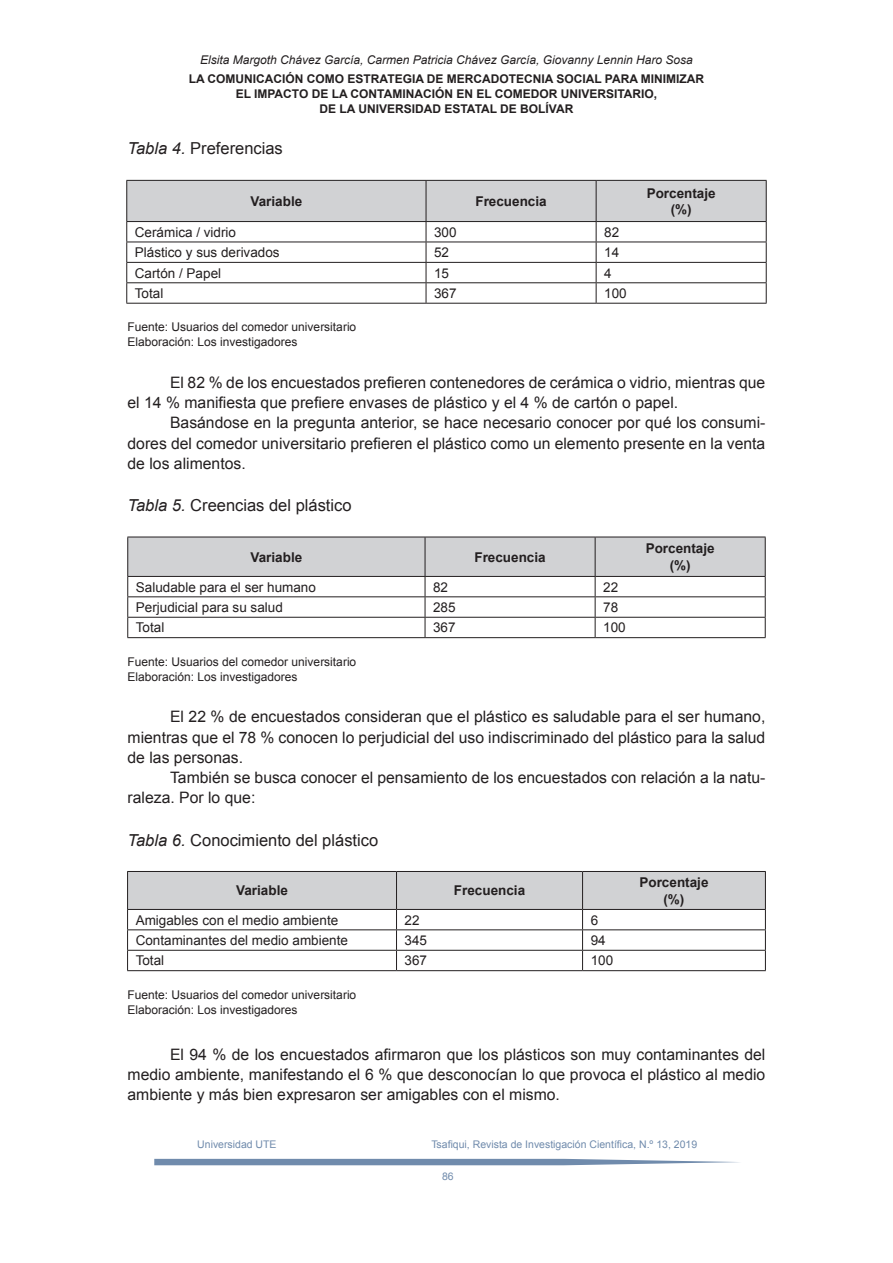
<style>
.page{position:relative;width:893px;height:1263px;background:#fff}
.page>*{position:absolute;margin:0;border:0;box-sizing:border-box;transform-origin:0 0}
.t1{font:16.5px "Arial";color:#231f20}
.t2{font:15.75px/20.2px "Arial";color:#231f20;text-align:justify}
.t3{font:13.5px "Arial";color:#231f20}
.t4{font:700 13.5px/16.5px "Arial";color:#231f20;text-align:center}
.t5{font:12px/15px "Arial";color:#231f20}
.t6{font:700 12px/15px "Arial";color:#231f20;text-align:center}
.t7{font:italic 12px "Arial";color:#231f20}
.t8{font:10.5px "Arial";color:#708bac}
.s1{font-style:italic}
</style>
<div class="page">
<svg style="left:154px;top:1159px;width:586px;height:6px;background:#839bb7"></svg>
<svg style="left:126px;top:180px;width:641px;height:123px"></svg>
<hr style="left:126px;top:303px;width:300px;height:1px;background:#231f20">
<hr style="left:426px;top:303px;width:170px;height:1px;background:#231f20">
<hr style="left:596px;top:303px;width:171px;height:1px;background:#231f20">
<svg style="left:127px;top:537px;width:639px;height:100px"></svg>
<hr style="left:127px;top:637px;width:298px;height:1px;background:#231f20">
<hr style="left:425px;top:637px;width:170px;height:1px;background:#231f20">
<hr style="left:595px;top:637px;width:171px;height:1px;background:#231f20">
<svg style="left:127px;top:871px;width:639px;height:99px"></svg>
<hr style="left:127px;top:970px;width:269px;height:1px;background:#231f20">
<hr style="left:396px;top:970px;width:187px;height:1px;background:#231f20">
<hr style="left:583px;top:970px;width:183px;height:1px;background:#231f20">
<p class="t7" style="left:200px;top:52px;width:494px">Elsita Margoth Chávez García, Carmen Patricia Chávez García, Giovanny Lennin Haro Sosa</p>
<p class="t6" style="left:189px;top:71px;width:517px">LA COMUNICACIÓN COMO ESTRATEGIA DE MERCADOTECNIA SOCIAL PARA MINIMIZAR<br>EL IMPACTO DE LA CONTAMINACIÓN EN EL COMEDOR UNIVERSITARIO,<br>DE LA UNIVERSIDAD ESTATAL DE BOLÍVAR</p>
<p class="t1" style="left:128px;top:138px;width:157px"><span class="s1">Tabla 4.</span> Preferencias</p>
<p class="t4" style="left:250px;top:193px;width:53px">Variable</p>
<p class="t4" style="left:475px;top:193px;width:73px">Frecuencia</p>
<p class="t4" style="left:647px;top:185px;width:71px">Porcentaje (%)</p>
<p class="t3" style="left:135px;top:223px;width:103px">Cerámica / vidrio</p>
<p class="t3" style="left:434px;top:223px;width:24px">300</p>
<p class="t3" style="left:604px;top:223px;width:17px">82</p>
<p class="t3" style="left:135px;top:243px;width:146px">Plástico y sus derivados</p>
<p class="t3" style="left:434px;top:243px;width:17px">52</p>
<p class="t3" style="left:604px;top:243px;width:17px">14</p>
<p class="t3" style="left:135px;top:264px;width:88px">Cartón / Papel</p>
<p class="t3" style="left:434px;top:264px;width:17px">15</p>
<p class="t3" style="left:604px;top:264px;width:9px">4</p>
<p class="t3" style="left:135px;top:284px;width:30px">Total</p>
<p class="t3" style="left:434px;top:284px;width:24px">367</p>
<p class="t3" style="left:604px;top:284px;width:24px">100</p>
<p class="t5" style="left:128px;top:320px;width:230px">Fuente: Usuarios del comedor universitario<br>Elaboración: Los investigadores</p>
<p class="t2" style="left:128px;top:372px;width:639px;text-indent:43px">El 82 % de los encuestados prefieren contenedores de cerámica o vidrio, mientras que el 14 % manifiesta que prefiere envases de plástico y el 4 % de cartón o papel.</p>
<p class="t2" style="left:128px;top:413px;width:639px;text-indent:43px">Basándose en la pregunta anterior, se hace necesario conocer por qué los consumi&shy;dores del comedor universitario prefieren el plástico como un elemento presente en la venta de los alimentos.</p>
<p class="t1" style="left:128px;top:494px;width:226px"><span class="s1">Tabla 5.</span> Creencias del plástico</p>
<p class="t4" style="left:250px;top:549px;width:53px">Variable</p>
<p class="t4" style="left:474px;top:549px;width:73px">Frecuencia</p>
<p class="t4" style="left:646px;top:541px;width:71px">Porcentaje (%)</p>
<p class="t3" style="left:136px;top:578px;width:182px">Saludable para el ser humano</p>
<p class="t3" style="left:433px;top:578px;width:17px">82</p>
<p class="t3" style="left:603px;top:578px;width:17px">22</p>
<p class="t3" style="left:136px;top:598px;width:149px">Perjudicial para su salud</p>
<p class="t3" style="left:433px;top:598px;width:24px">285</p>
<p class="t3" style="left:603px;top:598px;width:17px">78</p>
<p class="t3" style="left:136px;top:619px;width:30px">Total</p>
<p class="t3" style="left:433px;top:619px;width:24px">367</p>
<p class="t3" style="left:603px;top:619px;width:24px">100</p>
<p class="t5" style="left:128px;top:654px;width:230px">Fuente: Usuarios del comedor universitario<br>Elaboración: Los investigadores</p>
<p class="t2" style="left:128px;top:707px;width:639px;text-indent:43px">El 22 % de encuestados consideran que el plástico es saludable para el ser humano, mientras que el 78 % conocen lo perjudicial del uso indiscriminado del plástico para la salud de las personas.</p>
<p class="t2" style="left:128px;top:767px;width:639px;text-indent:43px">También se busca conocer el pensamiento de los encuestados con relación a la natu&shy;raleza. Por lo que:</p>
<p class="t1" style="left:128px;top:829px;width:252px"><span class="s1">Tabla 6.</span> Conocimiento del plástico</p>
<p class="t4" style="left:236px;top:883px;width:53px">Variable</p>
<p class="t4" style="left:454px;top:883px;width:73px">Frecuencia</p>
<p class="t4" style="left:639px;top:874px;width:71px">Porcentaje (%)</p>
<p class="t3" style="left:136px;top:911px;width:204px">Amigables con el medio ambiente</p>
<p class="t3" style="left:405px;top:911px;width:17px">22</p>
<p class="t3" style="left:591px;top:911px;width:9px">6</p>
<p class="t3" style="left:136px;top:931px;width:214px">Contaminantes del medio ambiente</p>
<p class="t3" style="left:405px;top:931px;width:24px">345</p>
<p class="t3" style="left:591px;top:931px;width:17px">94</p>
<p class="t3" style="left:136px;top:952px;width:30px">Total</p>
<p class="t3" style="left:405px;top:952px;width:24px">367</p>
<p class="t3" style="left:591px;top:952px;width:24px">100</p>
<p class="t5" style="left:128px;top:987px;width:230px">Fuente: Usuarios del comedor universitario<br>Elaboración: Los investigadores</p>
<p class="t2" style="left:128px;top:1044px;width:639px;text-indent:43px">El 94 % de los encuestados afirmaron que los plásticos son muy contaminantes del medio ambiente, manifestando el 6 % que desconocían lo que provoca el plástico al medio ambiente y más bien expresaron ser amigables con el mismo.</p>
<p class="t8" style="left:197px;top:1138px;width:81px">Universidad UTE</p>
<p class="t8" style="left:431px;top:1138px;width:267px">Tsafiqui, Revista de Investigación Científica, N.º 13, 2019</p>
<p class="t8" style="left:442px;top:1169px;width:13px">86</p>
</div>
